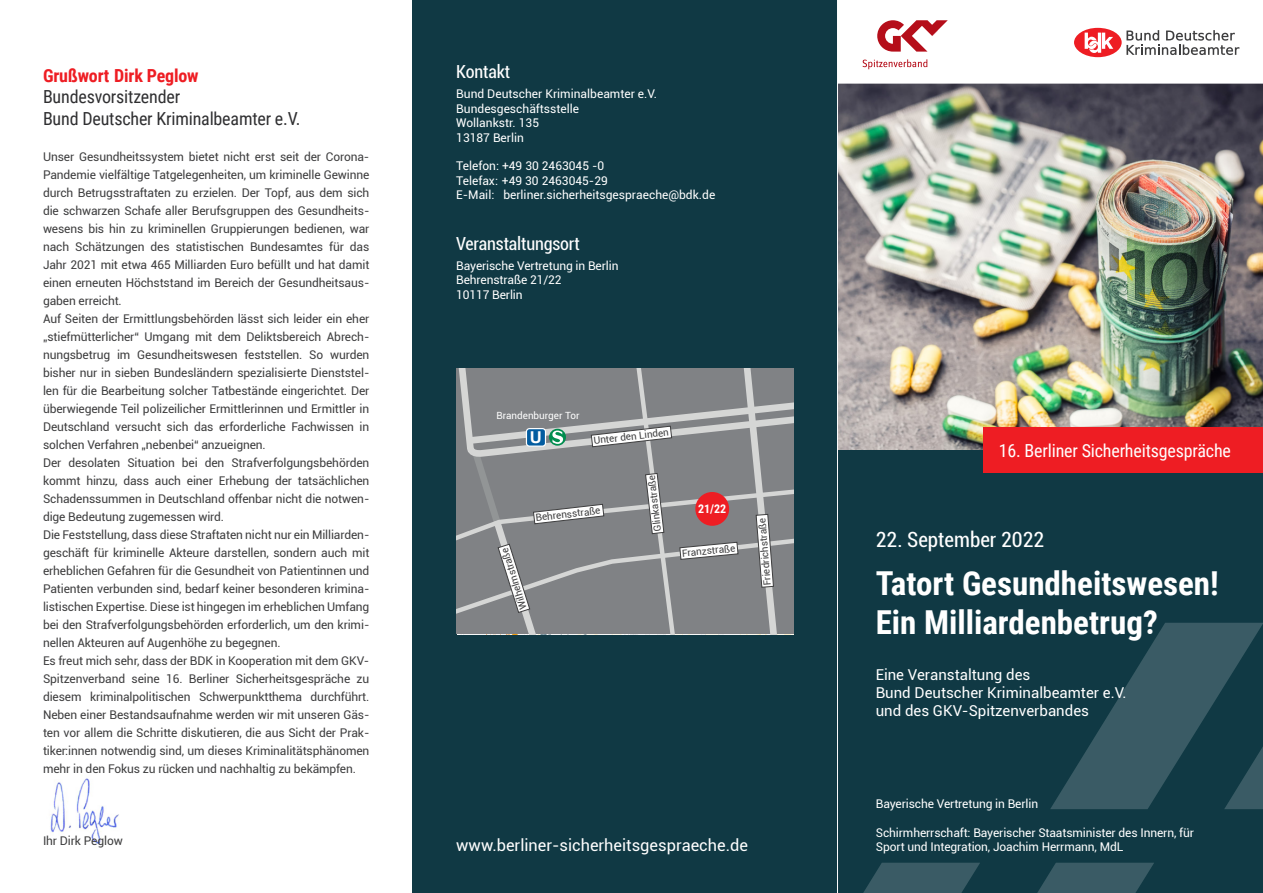
<style>
.page{position:relative;width:1263px;height:893px;background:#fff}
.page>*{position:absolute;margin:0;border:0;box-sizing:border-box;transform-origin:0 0}
.t1{font:700 33px "Roboto Condensed";color:#fff}
.t2{font:condensed 21px "Roboto";color:#fff}
.t3{font:18px "Roboto Condensed";letter-spacing:-.01em;color:#2f2f31}
.t4{font:18px "Roboto Condensed";letter-spacing:-.01em;color:#fff}
.t5{font:condensed 18px "Roboto";letter-spacing:-.01em;color:#fff}
.t6{font:700 18px "Roboto Condensed";letter-spacing:-.01em;color:#ee1d23}
.t7{font:16.35px "Roboto";color:#fff}
.t8{font:700 16.35px "Arial";color:#fff}
.t9{font:15px "Roboto";color:#fff}
.t10{font:12px/18px "Roboto";letter-spacing:-.01em;color:#3e3e3f;text-align:justify}
.t11{font:12px/14.4px "Roboto";letter-spacing:-.01em;color:#fff}
.t12{font:700 12px "Roboto Condensed";color:#fff}
.t13{font:9.9px "Roboto";color:#3e3e3f}
.t14{font:9.9px "Roboto";color:#fff}
</style>
<div class="page">
<img style="left:838px;top:84px;width:425px;height:366px">
<div style="left:412px;top:0;width:426px;height:893px;background:#103944"></div>
<div style="left:827px;top:450px;width:436px;height:443px;background:#103944"></div>
<svg style="left:1050px;top:623px;width:213px;height:186px"></svg>
<svg style="left:863px;top:863px;width:291px;height:30px"></svg>
<div style="left:984px;top:428px;width:279px;height:45px;background:#ee1d23"></div>
<hr style="left:837px;top:0;width:1px;height:893px;background:#fff">
<svg style="left:456px;top:369px;width:338px;height:265px"></svg>
<img style="left:50px;top:778px;width:69px;height:66px">
<svg style="left:1074px;top:28px;width:165px;height:29px"></svg>
<svg style="left:862px;top:20px;width:86px;height:49px"></svg>
<p class="t6" style="left:43px;top:62px;width:157px">Grußwort Dirk Peglow</p>
<p class="t3" style="left:43px;top:84px;width:139px">Bundesvorsitzender</p>
<p class="t3" style="left:43px;top:106px;width:259px">Bund Deutscher Kriminalbeamter e.V.</p>
<p class="t10" style="left:43px;top:147px;width:328px">Unser Gesundheitssystem bietet nicht erst seit der Corona-Pandemie vielfältige Tatgelegenheiten, um kriminelle Gewinne durch Betrugsstraftaten zu erzielen. Der Topf, aus dem sich die schwarzen Schafe aller Berufsgruppen des Gesundheits&shy;wesens bis hin zu kriminellen Gruppierungen bedienen, war nach Schätzungen des statistischen Bundesamtes für das Jahr 2021 mit etwa 465 Milliarden Euro befüllt und hat damit einen erneuten Höchststand im Bereich der Gesundheitsaus&shy;gaben erreicht.</p>
<p class="t10" style="left:43px;top:309px;width:328px">Auf Seiten der Ermittlungsbehörden lässt sich leider ein eher „stiefmütterlicher“ Umgang mit dem Deliktsbereich Abrech&shy;nungsbetrug im Gesundheitswesen feststellen. So wurden bisher nur in sieben Bundesländern spezialisierte Dienststel&shy;len für die Bearbeitung solcher Tatbestände eingerichtet. Der überwiegende Teil polizeilicher Ermittlerinnen und Ermittler in Deutschland versucht sich das erforderliche Fachwissen in solchen Verfahren „nebenbei“ anzueignen.</p>
<p class="t10" style="left:43px;top:453px;width:328px">Der desolaten Situation bei den Strafverfolgungsbehörden kommt hinzu, dass auch einer Erhebung der tatsächlichen Schadenssummen in Deutschland offenbar nicht die notwen&shy;dige Bedeutung zugemessen wird.</p>
<p class="t10" style="left:43px;top:525px;width:328px">Die Feststellung, dass diese Straftaten nicht nur ein Milliarden&shy;geschäft für kriminelle Akteure darstellen, sondern auch mit erheblichen Gefahren für die Gesundheit von Patientinnen und Patienten verbunden sind, bedarf keiner besonderen krimina&shy;listischen Expertise. Diese ist hingegen im erheblichen Umfang bei den Strafverfolgungsbehörden erforderlich, um den krimi&shy;nellen Akteuren auf Augenhöhe zu begegnen.</p>
<p class="t10" style="left:43px;top:651px;width:328px">Es freut mich sehr, dass der BDK in Kooperation mit dem GKV-Spitzenverband seine 16. Berliner Sicherheitsgespräche zu diesem kriminalpolitischen Schwerpunktthema durchführt.<br>Neben einer Bestandsaufnahme werden wir mit unseren Gäs&shy;ten vor allem die Schritte diskutieren, die aus Sicht der Prak&shy;tiker:innen notwendig sind, um dieses Kriminalitätsphänomen mehr in den Fokus zu rücken und nachhaltig zu bekämpfen.</p>
<p class="t10" style="left:43px;top:831px;width:81px">Ihr Dirk Peglow</p>
<p class="t5" style="left:456px;top:59px;width:55px">Kontakt</p>
<p class="t11" style="left:456px;top:87px;width:202px">Bund Deutscher Kriminalbeamter e.V.</p>
<p class="t11" style="left:456px;top:101px;width:124px">Bundesgeschäftsstelle</p>
<p class="t11" style="left:456px;top:115px;width:84px">Wollankstr. 135</p>
<p class="t11" style="left:456px;top:130px;width:69px">13187 Berlin</p>
<p class="t11" style="left:456px;top:159px;width:150px">Telefon: +49 30 2463045 -0</p>
<p class="t11" style="left:456px;top:173px;width:153px">Telefax: +49 30 2463045-29</p>
<p class="t11" style="left:456px;top:187px;width:260px">E-Mail: berliner.sicherheitsgespraeche@bdk.de</p>
<p class="t5" style="left:456px;top:231px;width:125px">Veranstaltungsort</p>
<p class="t11" style="left:456px;top:258px;width:164px">Bayerische Vertretung in Berlin</p>
<p class="t11" style="left:456px;top:273px;width:107px">Behrenstraße 21/22</p>
<p class="t11" style="left:456px;top:287px;width:68px">10117 Berlin</p>
<p class="t14" style="left:496px;top:409px;width:85px">Brandenburger Tor</p>
<h3 class="t8" style="left:530px;top:426px;width:14px">U</h3>
<p class="t13" style="left:593px;top:434px;width:77px;rotate:-7deg">Unter den Linden</p>
<p class="t13" style="left:535px;top:511px;width:66px;rotate:-7deg">Behrensstraße</p>
<p class="t13" style="left:516px;top:611px;width:65px;rotate:-107deg">Wilhelmstraße</p>
<p class="t13" style="left:651px;top:532px;width:58px;rotate:-97deg">Glinkastraße</p>
<p class="t12" style="left:698px;top:500px;width:30px">21/22</p>
<p class="t13" style="left:681px;top:546px;width:55px;rotate:-5deg">Franzstraße</p>
<p class="t13" style="left:760px;top:586px;width:69px;rotate:-95deg">Friedrichstraße</p>
<p class="t7" style="left:456px;top:834px;width:293px">www.berliner-sicherheitsgespraeche.de</p>
<p class="t4" style="left:999px;top:438px;width:234px">16. Berliner Sicherheitsgespräche</p>
<p class="t2" style="left:876px;top:525px;width:170px">22. September 2022</p>
<p class="t1" style="left:876px;top:560px;width:344px">Tatort Gesundheitswesen!</p>
<p class="t1" style="left:876px;top:599px;width:284px">Ein Milliardenbetrug?</p>
<p class="t9" style="left:876px;top:664px;width:156px">Eine Veranstaltung des</p>
<p class="t9" style="left:876px;top:682px;width:252px">Bund Deutscher Kriminalbeamter e.V.</p>
<p class="t9" style="left:876px;top:700px;width:215px">und des GKV-Spitzenverbandes</p>
<p class="t11" style="left:876px;top:796px;width:164px">Bayerische Vertretung in Berlin</p>
<p class="t11" style="left:876px;top:825px;width:319px">Schirmherrschaft: Bayerischer Staatsminister des Innern, für<br>Sport und Integration, Joachim Herrmann, MdL</p>
</div>
